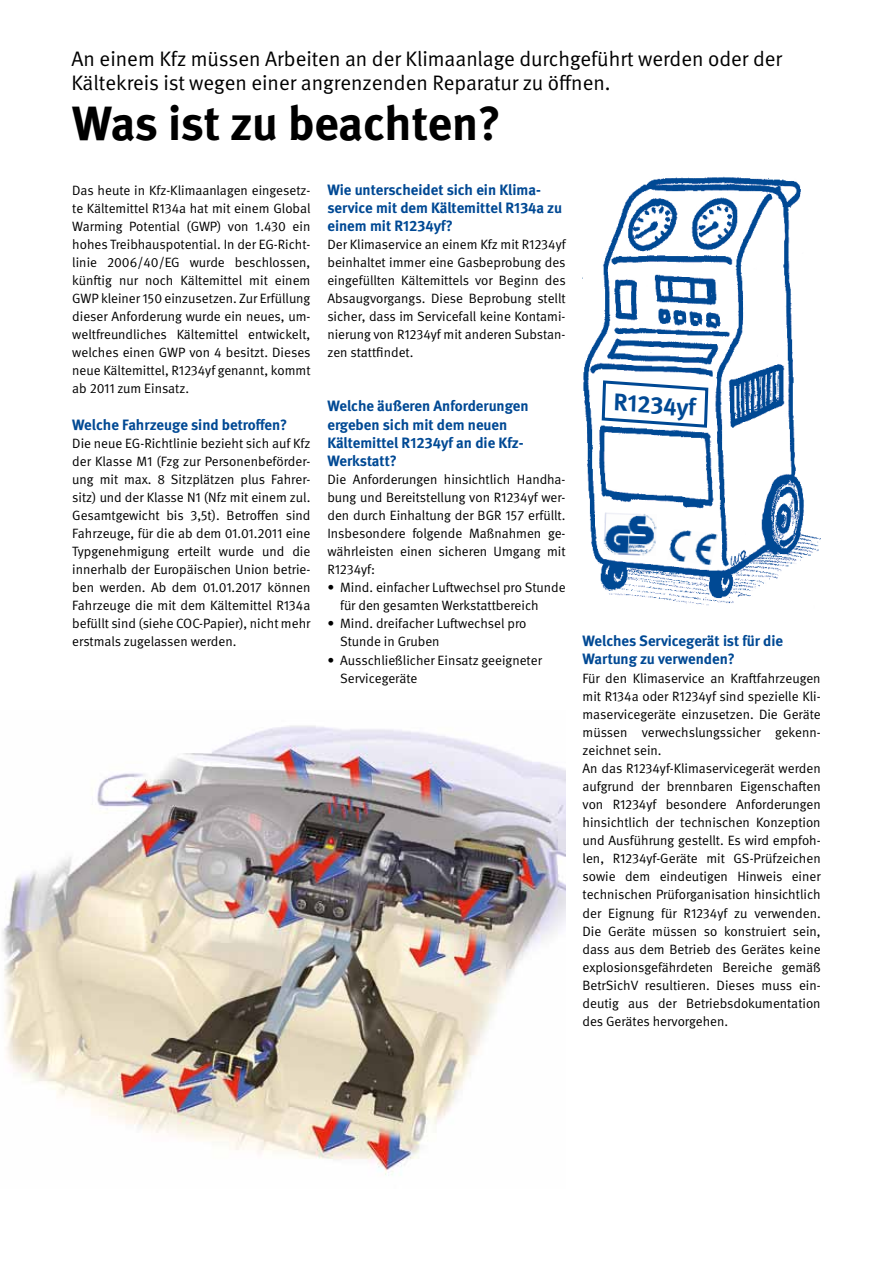
<style>
.page{position:relative;width:893px;height:1263px;background:#fff}
.page>*{position:absolute;margin:0;border:0;box-sizing:border-box;transform-origin:0 0}
.t1{font:700 48px "DGUV Meta";letter-spacing:-.005em;color:#000}
.t2{font:700 24px "DGUV Meta";color:#004994}
.t3{font:21px/24px "DGUV Meta";color:#000}
.t4{font:700 15px/18px "DGUV Meta";color:#004994}
.t5{font:13.5px/18.1px "DGUV Meta";color:#000;text-align:justify}
</style>
<div class="page">
<img style="left:2px;top:726px;width:564px;height:449px">
<img style="left:583px;top:176px;width:238px;height:430px">
<img style="left:667px;top:529px;width:51px;height:36px">
<img style="left:603px;top:512px;width:54px;height:44px">
<svg style="left:600px;top:379px;width:110px;height:50px"></svg>
<h3 class="t3" style="left:72px;top:47px;width:712px">An einem Kfz müssen Arbeiten an der Klimaanlage durchgeführt werden oder der<br>Kältekreis ist wegen einer angrenzenden Reparatur zu öffnen.</h3>
<h1 class="t1" style="left:72px;top:95px;width:430px">Was ist zu beachten?</h1>
<p class="t5" style="left:72px;top:181px;width:240px">Das heute in Kfz-Klimaanlagen eingesetz&shy;te Kältemittel R134a hat mit einem Global Warming Potential (GWP) von 1.430 ein hohes Treibhauspotential. In der EG-Richt&shy;linie 2006/40/EG wurde beschlossen, künftig nur noch Kältemittel mit einem GWP kleiner 150 einzusetzen. Zur Erfüllung dieser Anforderung wurde ein neues, um&shy;weltfreundliches Kältemittel entwickelt, welches einen GWP von 4 besitzt. Dieses neue Kältemittel, R1234yf genannt, kommt ab 2011 zum Einsatz.</p>
<p class="t4" style="left:72px;top:416px;width:216px">Welche Fahrzeuge sind betroffen?</p>
<p class="t5" style="left:72px;top:434px;width:240px">Die neue EG-Richtlinie bezieht sich auf Kfz der Klasse M1 (Fzg zur Personenbeförder&shy;ung mit max. 8 Sitzplätzen plus Fahrer&shy;sitz) und der Klasse N1 (Nfz mit einem zul.<br>Gesamtgewicht bis 3,5t). Betroffen sind Fahrzeuge, für die ab dem 01.01.2011 eine Typgenehmigung erteilt wurde und die innerhalb der Europäischen Union betrie&shy;ben werden. Ab dem 01.01.2017 können Fahrzeuge die mit dem Kältemittel R134a befüllt sind (siehe COC-Papier), nicht mehr erstmals zugelassen werden.</p>
<p class="t4" style="left:327px;top:181px;width:236px">Wie unterscheidet sich ein Klima&shy;service mit dem Kältemittel R134a zu einem mit R1234yf?</p>
<p class="t5" style="left:327px;top:235px;width:240px">Der Klimaservice an einem Kfz mit R1234yf beinhaltet immer eine Gasbeprobung des eingefüllten Kältemittels vor Beginn des Absaugvorgangs. Diese Beprobung stellt sicher, dass im Servicefall keine Kontami&shy;nierung von R1234yf mit anderen Substan&shy;zen stattfindet.</p>
<p class="t4" style="left:327px;top:398px;width:203px">Welche äußeren Anforderungen ergeben sich mit dem neuen<br>Kältemittel R1234yf an die Kfz-<br>Werkstatt?</p>
<p class="t5" style="left:327px;top:470px;width:240px">Die Anforderungen hinsichtlich Handha&shy;bung und Bereitstellung von R1234yf wer&shy;den durch Einhaltung der BGR 157 erfüllt.<br>Insbesondere folgende Maßnahmen ge&shy;währleisten einen sicheren Umgang mit R1234yf:</p>
<p class="t5" style="left:340px;top:579px;width:227px;text-indent:-13px">• Mind. einfacher Luftwechsel pro Stunde für den gesamten Werkstattbereich</p>
<p class="t5" style="left:340px;top:615px;width:188px;text-indent:-13px">• Mind. dreifacher Luftwechsel pro<br>Stunde in Gruben</p>
<p class="t5" style="left:340px;top:651px;width:203px;text-indent:-13px">• Ausschließlicher Einsatz geeigneter<br>Servicegeräte</p>
<h2 class="t2" style="left:615px;top:388px;width:84px;rotate:4deg">R1234yf</h2>
<p class="t4" style="left:583px;top:633px;width:202px">Welches Servicegerät ist für die<br>Wartung zu verwenden?</p>
<p class="t5" style="left:583px;top:669px;width:240px;text-align:left">Für den Klimaservice an Kraftfahrzeugen mit R134a oder R1234yf sind spezielle Kli&shy;maservicegeräte einzusetzen. Die Geräte müssen verwechslungssicher gekenn&shy;zeichnet sein.<br>An das R1234yf-Klimaservicegerät werden aufgrund der brennbaren Eigenschaften von R1234yf besondere Anforderungen hinsichtlich der technischen Konzeption und Ausführung gestellt. Es wird empfoh&shy;len, R1234yf-Geräte mit GS-Prüfzeichen sowie dem eindeutigen Hinweis einer technischen Prüforganisation hinsichtlich der Eignung für R1234yf zu verwenden.<br>Die Geräte müssen so konstruiert sein, dass aus dem Betrieb des Gerätes keine explosionsgefährdeten Bereiche gemäß BetrSichV resultieren. Dieses muss ein&shy;deutig aus der Betriebsdokumentation des Gerätes hervorgehen.</p>
</div>
